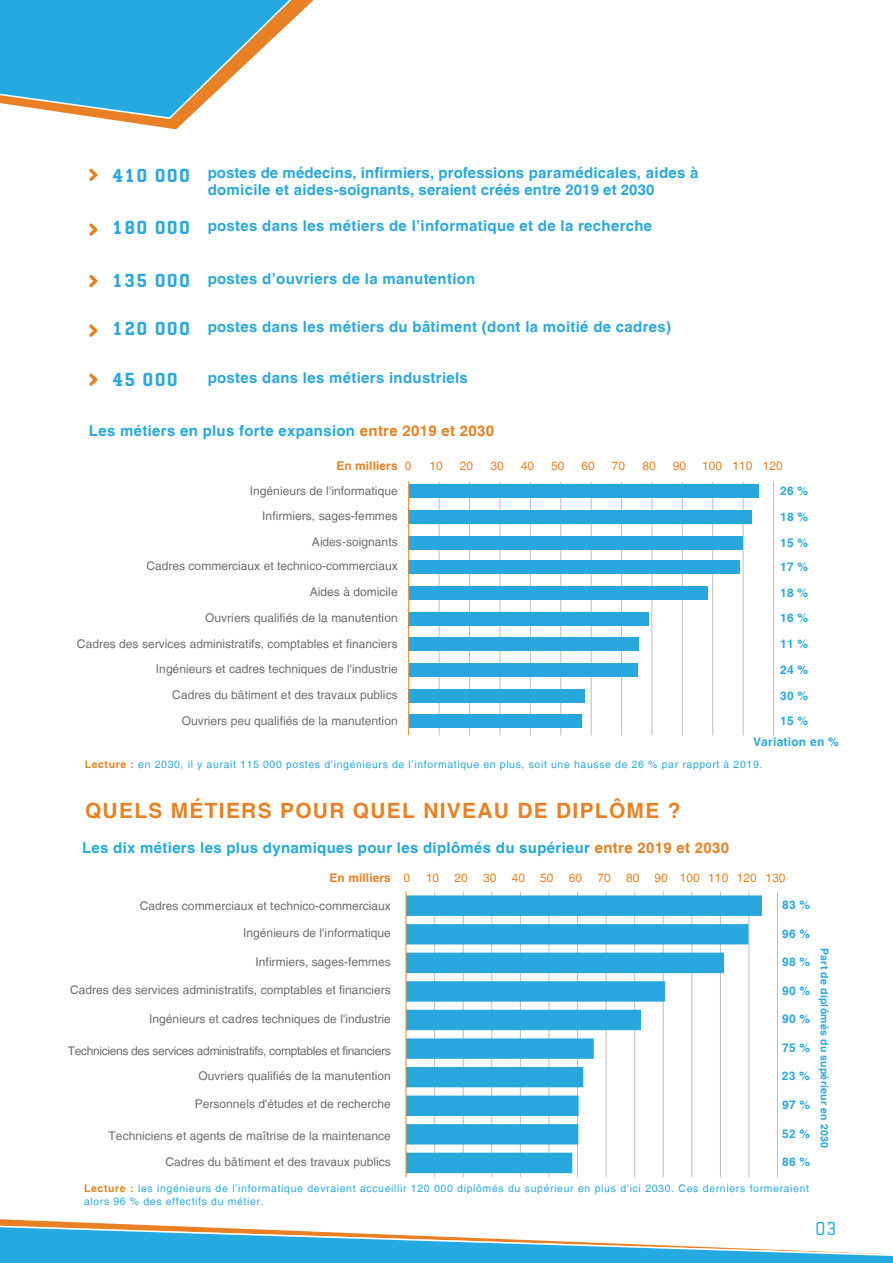
<style>
.page{position:relative;width:893px;height:1263px;background:#fff}
.page>*{position:absolute;margin:0;border:0;box-sizing:border-box;transform-origin:0 0}
.t1{font:700 21px "Helvetica LT";letter-spacing:.06em;color:#e98124}
.t2{font:800 19.5px "Cholla Slab OT";color:#2aa8df}
.t3{font:19.5px "Cholla Slab OT";color:#24aae1}
.t4{font:700 15px/16.8px "Helvetica LT";letter-spacing:.02em;color:#2aa8df}
.t5{font:700 15px "Helvetica LT";letter-spacing:.02em;color:#24aae1}
.t6{font:12px "Helvetica LT";color:#6c6d70}
.t7{font:700 12px "Helvetica LT";letter-spacing:.025em;color:#2aa8df}
.t8{font:12px "Helvetica LT";color:#e98124}
.t9{font:12px "Helvetica LT";letter-spacing:-.03em;color:#6c6d70}
.t10{font:700 12px "Helvetica LT";letter-spacing:.005em;color:#e98124}
.t11{font:10.5px/13.5px "Helvetica LT";letter-spacing:.06em;color:#2aa8df}
.t12{font:700 10.5px "Helvetica LT";letter-spacing:.015em;color:#2aa8df}
.s1{font-family:"Cholla Slab OT";font-weight:800;font-size:19.5px}
.s2{color:#e98124}
.s3{font-weight:700;color:#e98124}
</style>
<div class="page">
<svg style="left:114px;top:120px;width:72px;height:9px"></svg>
<svg style="left:0;top:0;width:314px;height:120px"></svg>
<svg style="left:0;top:1219px;width:893px;height:44px"></svg>
<svg style="left:89px;top:169px;width:8px;height:12px"></svg>
<svg style="left:89px;top:223px;width:8px;height:13px"></svg>
<svg style="left:89px;top:275px;width:8px;height:12px"></svg>
<svg style="left:89px;top:324px;width:8px;height:13px"></svg>
<svg style="left:89px;top:373px;width:8px;height:13px"></svg>
<svg style="left:773px;top:481px;width:1px;height:254px"></svg>
<svg style="left:743px;top:481px;width:1px;height:254px"></svg>
<svg style="left:712px;top:481px;width:1px;height:254px"></svg>
<svg style="left:682px;top:481px;width:1px;height:254px"></svg>
<svg style="left:652px;top:481px;width:1px;height:254px"></svg>
<svg style="left:621px;top:481px;width:1px;height:254px"></svg>
<svg style="left:591px;top:481px;width:1px;height:254px"></svg>
<svg style="left:560px;top:481px;width:1px;height:254px"></svg>
<svg style="left:530px;top:481px;width:1px;height:254px"></svg>
<svg style="left:500px;top:481px;width:1px;height:254px"></svg>
<svg style="left:469px;top:481px;width:1px;height:254px"></svg>
<svg style="left:439px;top:481px;width:1px;height:254px"></svg>
<div style="left:409px;top:714px;width:172px;height:14px;background:#28a7df"></div>
<div style="left:409px;top:689px;width:176px;height:13px;background:#28a7df"></div>
<div style="left:409px;top:663px;width:228px;height:14px;background:#28a7df"></div>
<div style="left:409px;top:637px;width:230px;height:14px;background:#28a7df"></div>
<div style="left:409px;top:611px;width:240px;height:14px;background:#28a7df"></div>
<div style="left:409px;top:586px;width:298px;height:14px;background:#28a7df"></div>
<div style="left:409px;top:560px;width:331px;height:14px;background:#28a7df"></div>
<div style="left:409px;top:536px;width:334px;height:14px;background:#28a7df"></div>
<div style="left:409px;top:510px;width:343px;height:14px;background:#28a7df"></div>
<div style="left:409px;top:484px;width:349px;height:14px;background:#28a7df"></div>
<hr style="left:408px;top:481px;width:1px;height:254px;background:#e98124">
<svg style="left:777px;top:891px;width:1px;height:286px"></svg>
<svg style="left:407px;top:895px;width:355px;height:278px"></svg>
<hr style="left:406px;top:891px;width:1px;height:286px;background:#e98124">
<p class="t4" style="left:208px;top:164px;width:492px;text-indent:-95px"><span class="s1">410 000</span> postes de médecins, infirmiers, professions paramédicales, aides à domicile et aides-soignants, seraient créés entre 2019 et 2030</p>
<p class="t4" style="left:112px;top:217px;width:542px"><span class="s1">180 000</span> postes dans les métiers de l’informatique et de la recherche</p>
<p class="t4" style="left:112px;top:270px;width:365px"><span class="s1">135 000</span> postes d’ouvriers de la manutention</p>
<p class="t4" style="left:112px;top:319px;width:560px"><span class="s1">120 000</span> postes dans les métiers du bâtiment (dont la moitié de cadres)</p>
<h2 class="t2" style="left:112px;top:369px;width:67px">45 000</h2>
<p class="t4" style="left:208px;top:369px;width:262px">postes dans les métiers industriels</p>
<p class="t5" style="left:89px;top:422px;width:407px">Les métiers en plus forte expansion <span class="s2">entre 2019 et 2030</span></p>
<p class="t10" style="left:336px;top:458px;width:63px">En milliers</p>
<p class="t8" style="left:405px;top:459px;width:8px">0</p>
<p class="t8" style="left:430px;top:459px;width:15px">10</p>
<p class="t8" style="left:460px;top:459px;width:15px">20</p>
<p class="t8" style="left:490px;top:459px;width:15px">30</p>
<p class="t8" style="left:521px;top:459px;width:15px">40</p>
<p class="t8" style="left:551px;top:459px;width:15px">50</p>
<p class="t8" style="left:582px;top:459px;width:15px">60</p>
<p class="t8" style="left:612px;top:459px;width:15px">70</p>
<p class="t8" style="left:642px;top:459px;width:15px">80</p>
<p class="t8" style="left:673px;top:459px;width:15px">90</p>
<p class="t8" style="left:702px;top:459px;width:82px">100 110 120</p>
<p class="t6" style="left:250px;top:483px;width:149px">Ingénieurs de l'informatique</p>
<p class="t7" style="left:780px;top:484px;width:30px">26 %</p>
<p class="t6" style="left:262px;top:509px;width:137px">Infirmiers, sages-femmes</p>
<p class="t7" style="left:780px;top:509px;width:30px">18 %</p>
<p class="t6" style="left:312px;top:535px;width:87px">Aides-soignants</p>
<p class="t7" style="left:780px;top:535px;width:30px">15 %</p>
<p class="t6" style="left:146px;top:559px;width:253px">Cadres commerciaux et technico-commerciaux</p>
<p class="t7" style="left:780px;top:559px;width:30px">17 %</p>
<p class="t6" style="left:310px;top:585px;width:89px">Aides à domicile</p>
<p class="t7" style="left:780px;top:585px;width:30px">18 %</p>
<p class="t6" style="left:205px;top:611px;width:194px">Ouvriers qualifiés de la manutention</p>
<p class="t7" style="left:780px;top:611px;width:30px">16 %</p>
<p class="t6" style="left:77px;top:636px;width:322px">Cadres des services administratifs, comptables et financiers</p>
<p class="t7" style="left:780px;top:637px;width:30px">11 %</p>
<p class="t6" style="left:156px;top:662px;width:243px">Ingénieurs et cadres techniques de l'industrie</p>
<p class="t7" style="left:780px;top:662px;width:30px">24 %</p>
<p class="t6" style="left:172px;top:688px;width:227px">Cadres du bâtiment et des travaux publics</p>
<p class="t7" style="left:780px;top:688px;width:30px">30 %</p>
<p class="t6" style="left:182px;top:713px;width:217px">Ouvriers peu qualifiés de la manutention</p>
<p class="t7" style="left:780px;top:714px;width:30px">15 %</p>
<p class="t7" style="left:753px;top:734px;width:87px">Variation en %</p>
<p class="t11" style="left:85px;top:757px;width:679px"><span class="s3">Lecture :</span> en 2030, il y aurait 115 000 postes d’ingénieurs de l’informatique en plus, soit une hausse de 26 % par rapport à 2019.</p>
<h1 class="t1" style="left:85px;top:797px;width:597px">QUELS MÉTIERS POUR QUEL NIVEAU DE DIPLÔME ?</h1>
<p class="t5" style="left:82px;top:838px;width:649px">Les dix métiers les plus dynamiques pour les diplômés du supérieur <span class="s2">entre 2019 et 2030</span></p>
<p class="t10" style="left:330px;top:870px;width:63px">En milliers</p>
<p class="t8" style="left:403px;top:870px;width:8px">0</p>
<p class="t8" style="left:426px;top:870px;width:15px">10</p>
<p class="t8" style="left:455px;top:870px;width:15px">20</p>
<p class="t8" style="left:483px;top:870px;width:15px">30</p>
<p class="t8" style="left:512px;top:870px;width:15px">40</p>
<p class="t8" style="left:540px;top:870px;width:15px">50</p>
<p class="t8" style="left:569px;top:870px;width:15px">60</p>
<p class="t8" style="left:597px;top:870px;width:15px">70</p>
<p class="t8" style="left:626px;top:870px;width:15px">80</p>
<p class="t8" style="left:655px;top:870px;width:132px">90 100 110 120 130</p>
<p class="t6" style="left:140px;top:899px;width:253px">Cadres commerciaux et technico-commerciaux</p>
<p class="t7" style="left:782px;top:897px;width:30px">83 %</p>
<p class="t6" style="left:243px;top:926px;width:149px">Ingénieurs de l'informatique</p>
<p class="t7" style="left:782px;top:926px;width:30px">96 %</p>
<p class="t6" style="left:256px;top:954px;width:137px">Infirmiers, sages-femmes</p>
<p class="t7" style="left:782px;top:954px;width:30px">98 %</p>
<p class="t6" style="left:70px;top:983px;width:322px">Cadres des services administratifs, comptables et financiers</p>
<p class="t7" style="left:782px;top:983px;width:30px">90 %</p>
<p class="t6" style="left:149px;top:1011px;width:243px">Ingénieurs et cadres techniques de l'industrie</p>
<p class="t7" style="left:782px;top:1012px;width:30px">90 %</p>
<p class="t9" style="left:68px;top:1044px;width:325px">Techniciens des services administratifs, comptables et financiers</p>
<p class="t7" style="left:782px;top:1040px;width:30px">75 %</p>
<p class="t6" style="left:198px;top:1069px;width:194px">Ouvriers qualifiés de la manutention</p>
<p class="t7" style="left:782px;top:1069px;width:30px">23 %</p>
<p class="t6" style="left:195px;top:1097px;width:198px">Personnels d'études et de recherche</p>
<p class="t7" style="left:782px;top:1097px;width:30px">97 %</p>
<p class="t6" style="left:109px;top:1128px;width:284px">Techniciens et agents de maîtrise de la maintenance</p>
<p class="t7" style="left:782px;top:1126px;width:30px">52 %</p>
<p class="t6" style="left:166px;top:1154px;width:227px">Cadres du bâtiment et des travaux publics</p>
<p class="t7" style="left:782px;top:1154px;width:30px">86 %</p>
<p class="t11" style="left:84px;top:1181px;width:726px"><span class="s3">Lecture :</span> les ingénieurs de l’informatique devraient accueillir 120 000 diplômés du supérieur en plus d’ici 2030. Ces derniers formeraient alors 96 % des effectifs du métier.</p>
<p class="t12" style="left:831px;top:948px;width:201px;rotate:90deg">Part de diplômés du supérieur en 2030</p>
<h2 class="t3" style="left:816px;top:1218px;width:23px">03</h2>
</div>
